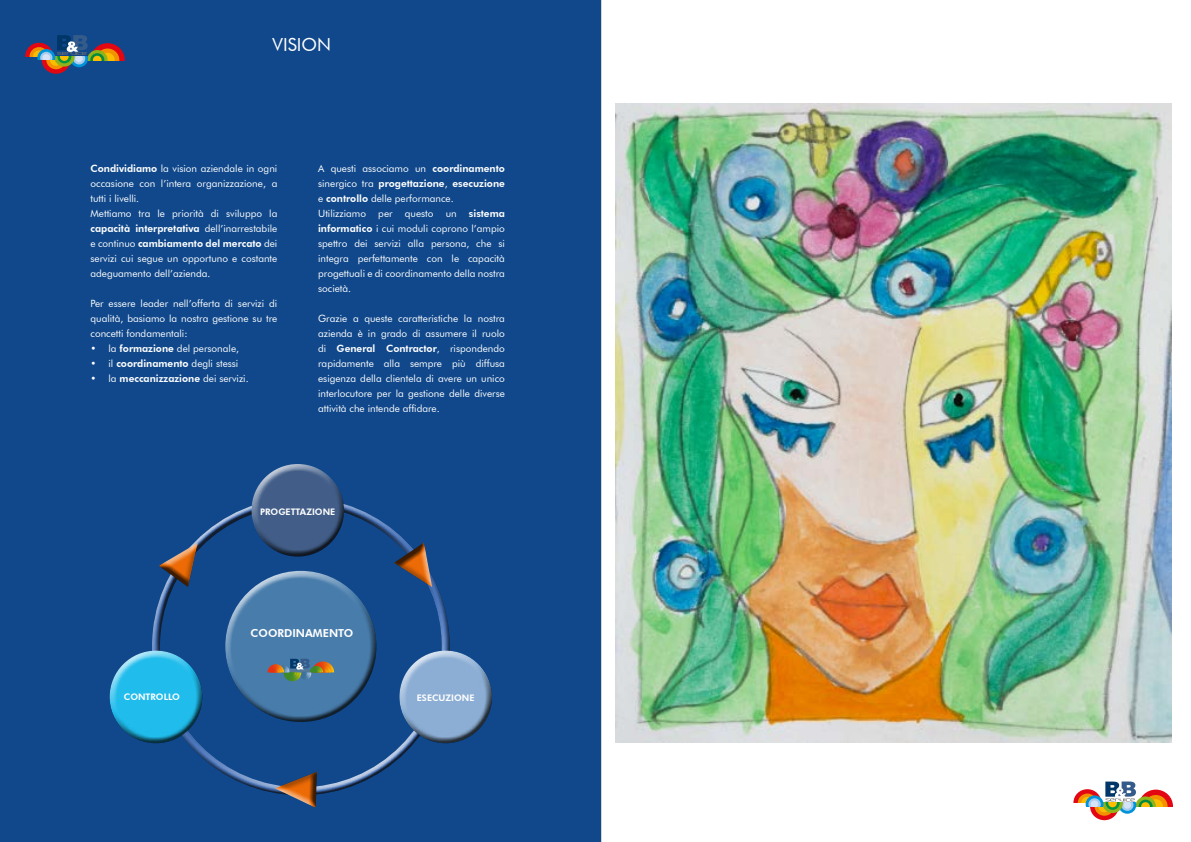
<style>
.page{position:relative;width:1191px;height:842px;background:#fff}
.page>*{position:absolute;margin:0;border:0;box-sizing:border-box;transform-origin:0 0}
.t1{font:18px "Futura BT";color:#fff}
.t2{font:800 11px "Futura BT";color:#fff}
.t3{font:10px/15px "Futura BT";color:#fff}
.t4{font:800 10px "Futura BT";color:#fff}
.t5{font:800 9px "Futura BT";color:#fff}
.s1{font-weight:800}
.s2{font-weight:400}
</style>
<div class="page">
<div style="left:0;top:0;width:601px;height:842px;background:#10488b"></div>
<svg style="left:1073px;top:781px;width:100px;height:39px"></svg>
<svg style="left:25px;top:35px;width:100px;height:39px"></svg>
<img style="left:615px;top:104px;width:556px;height:638px">
<div style="left:156px;top:501px;width:301px;height:295px;background:#000;opacity:.75"></div>
<div style="left:244px;top:457px;width:99px;height:79px;background:#fff;opacity:.75"></div>
<div style="left:251px;top:478px;width:100px;height:79px;background:#000;opacity:.75"></div>
<div style="left:392px;top:643px;width:99px;height:80px;background:#fff;opacity:.75"></div>
<div style="left:399px;top:665px;width:100px;height:78px;background:#000;opacity:.75"></div>
<div style="left:102px;top:643px;width:99px;height:80px;background:#fff;opacity:.75"></div>
<div style="left:110px;top:665px;width:100px;height:78px;background:#000;opacity:.75"></div>
<div style="left:218px;top:563px;width:153px;height:123px;background:#fff;opacity:.75"></div>
<div style="left:227px;top:595px;width:157px;height:127px;background:#000;opacity:.75"></div>
<svg style="left:267px;top:659px;width:67px;height:22px"></svg>
<svg style="left:156px;top:522px;width:64px;height:71px"></svg>
<svg style="left:387px;top:537px;width:70px;height:67px"></svg>
<svg style="left:267px;top:763px;width:51px;height:45px"></svg>
<h1 class="t1" style="left:273px;top:33px;width:60px">VISION</h1>
<p class="t3" style="left:91px;top:161px;width:188px"><span class="s1">Condividiamo</span> la vision aziendale in ogni occasione con l’intera organizzazione, a tutti i livelli.<br>Mettiamo tra le priorità di sviluppo la <span class="s1">capacità interpretativa</span> dell’inarrestabile e continuo <span class="s1">cambiamento del mercato</span> dei servizi cui segue un opportuno e costante adeguamento dell’azienda.</p>
<p class="t3" style="left:91px;top:296px;width:188px;text-align:justify">Per essere leader nell’offerta di servizi di qualità, basiamo la nostra gestione su tre concetti fondamentali:</p>
<p class="t3" style="left:91px;top:341px;width:150px">• la <span class="s1">formazione</span> del personale,</p>
<p class="t3" style="left:91px;top:356px;width:149px">• il <span class="s1">coordinamento</span> degli stessi</p>
<p class="t4" style="left:91px;top:372px;width:160px"><span class="s2">• la</span> meccanizzazione <span class="s2">dei servizi.</span></p>
<p class="t3" style="left:318px;top:161px;width:188px">A questi associamo un <span class="s1">coordinamento </span>sinergico tra <span class="s1">progettazione</span>, <span class="s1">esecuzione </span>e <span class="s1">controllo</span> delle performance.<br>Utilizziamo per questo un <span class="s1">sistema informatico</span> i cui moduli coprono l’ampio spettro dei servizi alla persona, che si integra perfettamente con le capacità progettuali e di coordinamento della nostra società.</p>
<p class="t3" style="left:318px;top:311px;width:188px;text-align:justify">Grazie a queste caratteristiche la nostra azienda è in grado di assumere il ruolo di <span class="s1">General Contractor</span>, rispondendo rapidamente alla sempre più diffusa esigenza della clientela di avere un unico interlocutore per la gestione delle diverse attività che intende affidare.</p>
<p class="t5" style="left:260px;top:506px;width:77px">PROGETTAZIONE</p>
<p class="t2" style="left:251px;top:626px;width:104px">COORDINAMENTO</p>
<p class="t5" style="left:124px;top:691px;width:58px">CONTROLLO</p>
<p class="t5" style="left:417px;top:692px;width:59px">ESECUZIONE</p>
</div>
